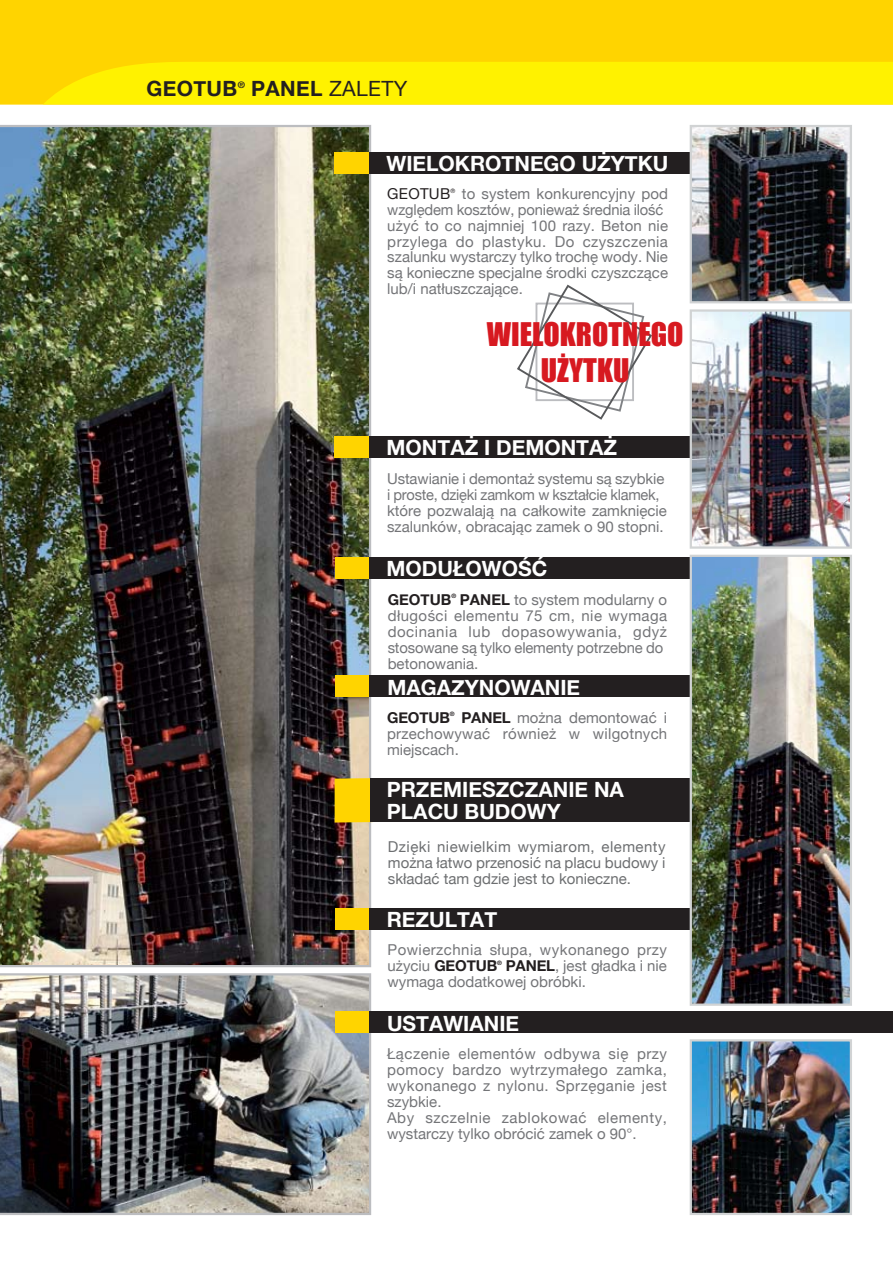
<style>
.page{position:relative;width:893px;height:1263px;background:#fff}
.page>*{position:absolute;margin:0;border:0;box-sizing:border-box;transform-origin:0 0}
.t1{font:29.85px/35.8px "Impact";color:#d71920;text-align:center}
.t2{font:700 21px/22.4px "Helvetica Neue";color:#fff}
.t3{font:21px "Helvetica Neue";letter-spacing:.015em;color:#231f20}
.t4{font:700 21px "Helvetica Neue";letter-spacing:.015em;color:#231f20}
.t5{font:15px/16px "Helvetica Neue";color:#747578}
.t6{font:15px/16px "Helvetica Neue";letter-spacing:.03em;color:#747578}
.t7{font:15px/16px "Helvetica Neue";color:#6d6f71;text-align:justify}
.t8{font:700 15px "Helvetica Neue";letter-spacing:-.005em;color:#231f20}
.t9{font:15px "Helvetica Neue";letter-spacing:.02em;color:#231f20}
.t10{font:700 9px "Helvetica Neue";color:#231f20}
.t11{font:700 6px "Helvetica Neue";color:#231f20}
.t12{font:6px "Helvetica Neue";color:#231f20}
.s1{font-weight:700}
.s2{font-weight:700;color:#231f20}
</style>
<div class="page">
<img style="left:0;top:973px;width:371px;height:242px">
<img style="left:693px;top:1042px;width:156px;height:170px">
<div style="left:690px;top:1039px;width:162px;height:176px;border:2px solid #d1d3d4"></div>
<div style="left:335px;top:1011px;width:36px;height:22px;background:#ffd400"></div>
<div style="left:369px;top:1011px;width:524px;height:22px;background:#231f20"></div>
<div style="left:0;top:0;width:893px;height:105px;background:#ffd400"></div>
<div style="left:43px;top:62px;width:850px;height:43px;background:#fff200"></div>
<img style="left:0;top:125px;width:371px;height:842px">
<div style="left:335px;top:557px;width:34px;height:22px;background:#ffd400"></div>
<div style="left:369px;top:557px;width:414px;height:22px;background:#231f20"></div>
<div style="left:335px;top:675px;width:35px;height:22px;background:#ffd400"></div>
<div style="left:369px;top:675px;width:414px;height:22px;background:#231f20"></div>
<div style="left:335px;top:908px;width:34px;height:21px;background:#ffd400"></div>
<div style="left:369px;top:908px;width:413px;height:21px;background:#231f20"></div>
<div style="left:369px;top:152px;width:413px;height:21px;background:#231f20"></div>
<div style="left:335px;top:152px;width:34px;height:21px;background:#ffd400"></div>
<div style="left:335px;top:436px;width:35px;height:21px;background:#ffd400"></div>
<div style="left:370px;top:436px;width:413px;height:21px;background:#231f20"></div>
<div style="left:335px;top:778px;width:38px;height:44px;background:#ffd400"></div>
<div style="left:370px;top:778px;width:412px;height:44px;background:#231f20"></div>
<img style="left:693px;top:558px;width:156px;height:445px">
<div style="left:690px;top:555px;width:162px;height:451px;border:2px solid #d1d3d4"></div>
<img style="left:693px;top:312px;width:156px;height:234px">
<div style="left:690px;top:309px;width:162px;height:240px;border:2px solid #d1d3d4"></div>
<img style="left:693px;top:128px;width:156px;height:172px">
<div style="left:690px;top:125px;width:162px;height:178px;border:2px solid #d1d3d4"></div>
<svg style="left:517px;top:284px;width:135px;height:136px"></svg>
<p class="t4" style="left:146px;top:76px;width:92px">GEOTUB</p>
<p class="t10" style="left:238px;top:79px;width:9px">®</p>
<p class="t3" style="left:251px;top:76px;width:158px"><span class="s1">PANEL</span> ZALETY</p>
<p class="t2" style="left:386px;top:152px;width:283px">WIELOKROTNEGO UŻYTKU</p>
<p class="t9" style="left:387px;top:185px;width:65px">GEOTUB</p>
<p class="t12" style="left:451px;top:187px;width:6px">®</p>
<p class="t5" style="left:387px;top:186px;width:282px;text-indent:75px">to system konkurencyjny pod względem kosztów, ponieważ średnia ilość użyć to co najmniej 100 razy. Beton nie przylega do plastyku. Do czyszczenia szalunku wystarczy tylko trochę wody. Nie są konieczne specjalne środki czyszczące lub/i natłuszczające.</p>
<p class="t1" style="left:487px;top:315px;width:198px">WIELOKROTNEGO<br>UŻYTKU</p>
<p class="t2" style="left:387px;top:436px;width:232px">MONTAŻ I DEMONTAŻ</p>
<p class="t5" style="left:387px;top:470px;width:281px">Ustawianie i demontaż systemu są szybkie i proste, dzięki zamkom w kształcie klamek, które pozwalają na całkowite zamknięcie szalunków, obracając zamek o 90 stopni.</p>
<p class="t2" style="left:387px;top:557px;width:162px">MODUŁOWOŚĆ</p>
<p class="t8" style="left:388px;top:590px;width:65px">GEOTUB</p>
<p class="t11" style="left:451px;top:592px;width:6px">®</p>
<p class="t5" style="left:388px;top:591px;width:281px;text-indent:72px"><span class="s2">PANEL</span> to system modularny o długości elementu 75 cm, nie wymaga docinania lub dopasowywania, gdyż stosowane są tylko elementy potrzebne do betonowania.</p>
<p class="t2" style="left:387px;top:675px;width:194px">MAGAZYNOWANIE</p>
<p class="t5" style="left:387px;top:709px;width:282px;text-align:justify;text-indent:74px"><span class="s2">PANEL</span> można demontować i przechowywać również w wilgotnych miejscach.</p>
<p class="t8" style="left:387px;top:708px;width:64px">GEOTUB</p>
<p class="t11" style="left:450px;top:710px;width:6px">®</p>
<p class="t2" style="left:387px;top:778px;width:239px">PRZEMIESZCZANIE NA<br>PLACU BUDOWY</p>
<p class="t7" style="left:388px;top:838px;width:279px">Dzięki niewielkim wymiarom, elementy można łatwo przenosić na placu budowy i składać tam gdzie jest to konieczne.</p>
<p class="t2" style="left:387px;top:907px;width:112px">REZULTAT</p>
<p class="t6" style="left:387px;top:941px;width:281px">Powierzchnia słupa, wykonanego przy użyciu <span class="s2">GEOTUB</span></p>
<p class="t5" style="left:387px;top:957px;width:281px;text-indent:118px"><span class="s2">PANEL</span>, jest gładka i nie wymaga dodatkowej obróbki.</p>
<p class="t11" style="left:497px;top:959px;width:6px">®</p>
<p class="t2" style="left:387px;top:1012px;width:134px">USTAWIANIE</p>
<p class="t6" style="left:387px;top:1045px;width:282px">Łączenie elementów odbywa się przy pomocy bardzo wytrzymałego zamka, wykonanego z nylonu. Sprzęganie jest szybkie.<br>Aby szczelnie zablokować elementy, wystarczy tylko obrócić zamek o 90°.</p>
</div>
